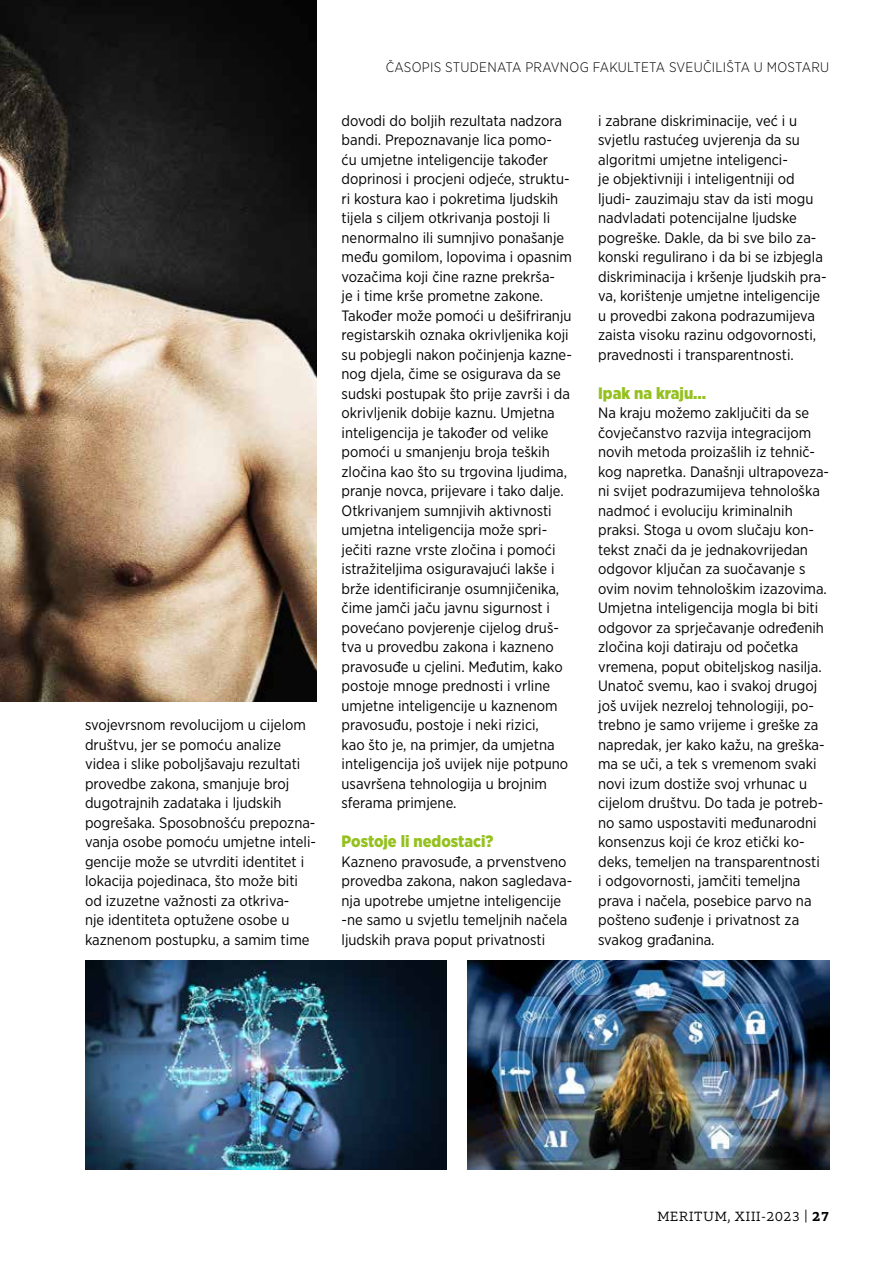
<style>
.page{position:relative;width:893px;height:1263px;background:#fff}
.page>*{position:absolute;margin:0;border:0;box-sizing:border-box;transform-origin:0 0}
.t1{font:900 16.5px "Gotham Narrow";color:#95c11f}
.t2{font:15px/19.5px "Gotham Narrow";color:#000}
.t3{font:300 13.8px "Gotham Narrow";letter-spacing:.02em;color:#000}
.t4{font:300 13.5px "Equip Slab";letter-spacing:.06em;color:#000}
.s1{font-weight:700}
</style>
<div class="page">
<img style="left:0;top:0;width:316px;height:702px">
<img style="left:85px;top:960px;width:361px;height:209px">
<img style="left:468px;top:960px;width:361px;height:209px">
<p class="t2" style="left:85px;top:715px;width:233px">svojevrsnom revolucijom u cijelom društvu, jer se pomoću analize videa i slike poboljšavaju rezultati provedbe zakona, smanjuje broj dugotrajnih zadataka i ljudskih pogrešaka. Sposobnošću prepozna&shy;vanja osobe pomoću umjetne inteli&shy;gencije može se utvrditi identitet i lokacija pojedinaca, što može biti od izuzetne važnosti za otkriva-<br>nje identiteta optužene osobe u kaznenom postupku, a samim time</p>
<p class="t3" style="left:386px;top:59px;width:445px">ČASOPIS STUDENATA PRAVNOG FAKULTETA SVEUČILIŠTA U MOSTARU</p>
<p class="t2" style="left:342px;top:110px;width:232px">dovodi do boljih rezultata nadzora bandi. Prepoznavanje lica pomo-<br>ću umjetne inteligencije također doprinosi i procjeni odjeće, struktu&shy;ri kostura kao i pokretima ljudskih tijela s ciljem otkrivanja postoji li nenormalno ili sumnjivo ponašanje među gomilom, lopovima i opasnim vozačima koji čine razne prekrša-<br>je i time krše prometne zakone.<br>Također može pomoći u dešifriranju registarskih oznaka okrivljenika koji su pobjegli nakon počinjenja kazne&shy;nog djela, čime se osigurava da se sudski postupak što prije završi i da okrivljenik dobije kaznu. Umjetna inteligencija je također od velike pomoći u smanjenju broja teških zločina kao što su trgovina ljudima, pranje novca, prijevare i tako dalje.<br>Otkrivanjem sumnjivih aktivnosti umjetna inteligencija može spri&shy;ječiti razne vrste zločina i pomoći istražiteljima osiguravajući lakše i brže identificiranje osumnjičenika, čime jamči jaču javnu sigurnost i povećano povjerenje cijelog druš&shy;tva u provedbu zakona i kazneno pravosuđe u cjelini. Međutim, kako postoje mnoge prednosti i vrline umjetne inteligencije u kaznenom pravosuđu, postoje i neki rizici,<br>kao što je, na primjer, da umjetna inteligencija još uvijek nije potpuno usavršena tehnologija u brojnim sferama primjene.</p>
<p class="t1" style="left:342px;top:831px;width:153px">Postoje li nedostaci?</p>
<p class="t2" style="left:342px;top:851px;width:232px">Kazneno pravosuđe, a prvenstveno provedba zakona, nakon sagledava&shy;nja upotrebe umjetne inteligencije -ne samo u svjetlu temeljnih načela ljudskih prava poput privatnosti</p>
<p class="t2" style="left:598px;top:110px;width:230px">i zabrane diskriminacije, već i u svjetlu rastućeg uvjerenja da su algoritmi umjetne inteligenci-<br>je objektivniji i inteligentniji od ljudi- zauzimaju stav da isti mogu nadvladati potencijalne ljudske pogreške. Dakle, da bi sve bilo za&shy;konski regulirano i da bi se izbjegla diskriminacija i kršenje ljudskih pra&shy;va, korištenje umjetne inteligencije u provedbi zakona podrazumijeva zaista visoku razinu odgovornosti, pravednosti i transparentnosti.</p>
<p class="t1" style="left:598px;top:382px;width:110px">Ipak na kraju…</p>
<p class="t2" style="left:598px;top:403px;width:232px">Na kraju možemo zaključiti da se čovječanstvo razvija integracijom novih metoda proizašlih iz tehnič&shy;kog napretka. Današnji ultrapoveza&shy;ni svijet podrazumijeva tehnološka nadmoć i evoluciju kriminalnih praksi. Stoga u ovom slučaju kon&shy;tekst znači da je jednakovrijedan odgovor ključan za suočavanje s ovim novim tehnološkim izazovima.<br>Umjetna inteligencija mogla bi biti odgovor za sprječavanje određenih zločina koji datiraju od početka vremena, poput obiteljskog nasilja.<br>Unatoč svemu, kao i svakoj drugoj još uvijek nezreloj tehnologiji, po&shy;trebno je samo vrijeme i greške za napredak, jer kako kažu, na greška&shy;ma se uči, a tek s vremenom svaki novi izum dostiže svoj vrhunac u cijelom društvu. Do tada je potreb&shy;no samo uspostaviti međunarodni konsenzus koji će kroz etički ko&shy;deks, temeljen na transparentnosti<br>i odgovornosti, jamčiti temeljna prava i načela, posebice parvo na pošteno suđenje i privatnost za svakog građanina.</p>
<p class="t4" style="left:657px;top:1208px;width:173px">MERITUM, XIII-2023 | <span class="s1">27</span></p>
</div>
